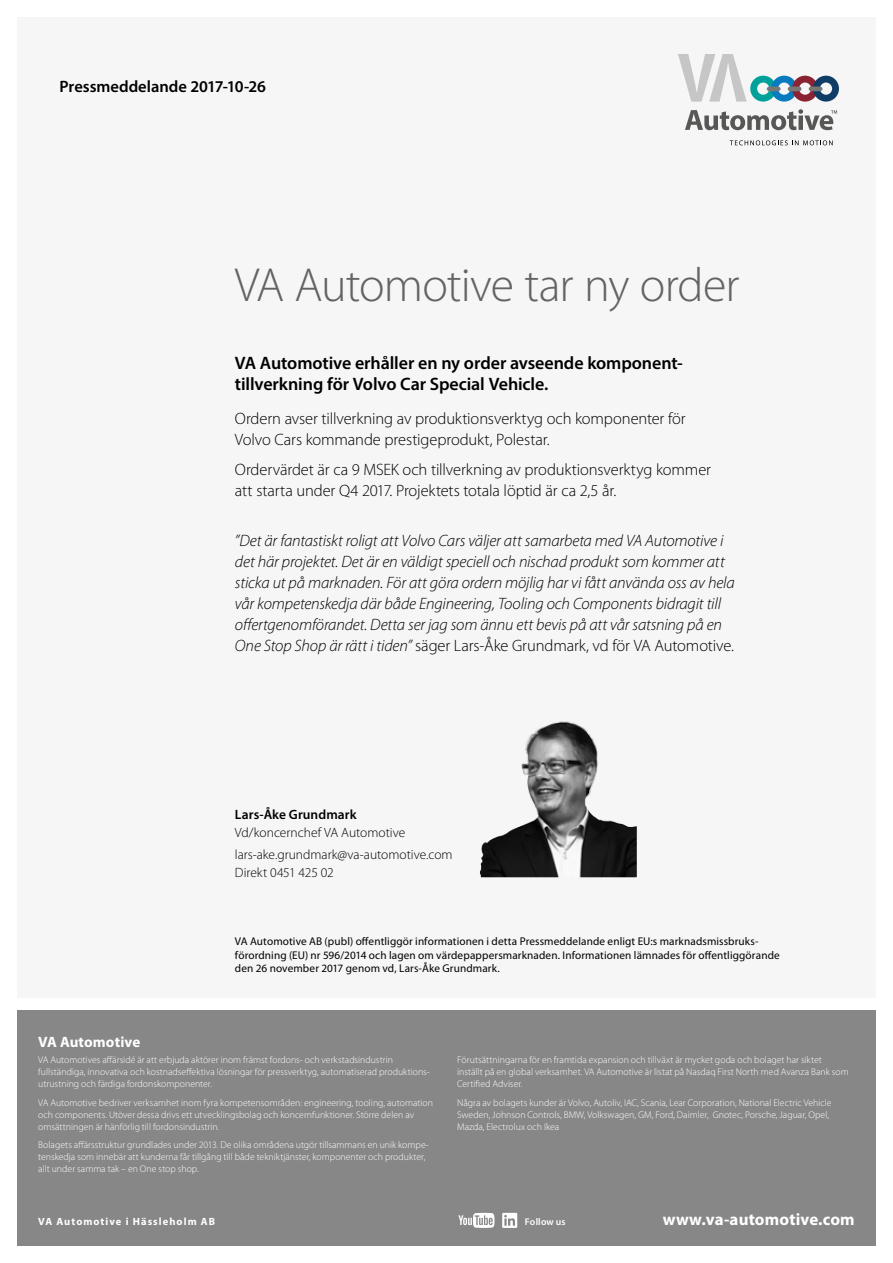
<style>
.page{position:relative;width:893px;height:1263px;background:#fff}
.page>*{position:absolute;margin:0;border:0;box-sizing:border-box;transform-origin:0 0}
.t1{font:300 48px "Myriad Pro";letter-spacing:-.02em;color:#646363}
.t2{font:600 18px/21px "Myriad Pro";letter-spacing:-.005em;color:#000}
.t3{font:700 16.8px "Myriad Pro";letter-spacing:.01em;color:#fff}
.t4{font:italic 300 16.5px/21px "Myriad Pro";letter-spacing:-.01em;color:#000}
.t5{font:300 16.5px/21px "Myriad Pro";letter-spacing:-.01em;color:#000}
.t6{font:600 16.5px "Myriad Pro";color:#000}
.t7{font:700 15px "Myriad Pro";letter-spacing:.005em;color:#fff}
.t8{font:300 13.5px/22.2px "Myriad Pro";color:#000}
.t9{font:600 13.5px "Myriad Pro";letter-spacing:.005em;color:#000}
.t10{font:11.25px/13.5px "Myriad Pro";letter-spacing:.01em;color:#000}
.t11{font:700 10.5px "Myriad Pro";letter-spacing:.1em;color:#fff}
.t12{font:300 9.75px/12px "Myriad Pro";color:#fff}
.t13{font:600 9.75px "Myriad Pro";letter-spacing:.015em;color:#fff}
.s1{font-style:normal}
</style>
<div class="page">
<div style="left:17px;top:17px;width:859px;height:981px;background:#f6f6f6"></div>
<div style="left:17px;top:1010px;width:859px;height:236px;background:#878787"></div>
<svg style="left:730px;top:140px;width:103px;height:5px"></svg>
<svg style="left:678px;top:54px;width:161px;height:48px"></svg>
<hr style="left:767px;top:87px;width:13px;height:4px;background:#777776;border-radius:3px">
<hr style="left:788px;top:87px;width:13px;height:4px;background:#777776;border-radius:3px">
<hr style="left:809px;top:87px;width:13px;height:4px;background:#777776;border-radius:3px">
<svg style="left:685px;top:109px;width:152px;height:21px"></svg>
<svg style="left:458px;top:1213px;width:36px;height:15px"></svg>
<svg style="left:502px;top:1213px;width:15px;height:15px"></svg>
<img style="left:480px;top:721px;width:157px;height:156px">
<h3 class="t6" style="left:60px;top:76px;width:208px">Pressmeddelande 2017-10-26</h3>
<h1 class="t1" style="left:235px;top:256px;width:506px">VA Automotive tar ny order</h1>
<h2 class="t2" style="left:235px;top:352px;width:449px">VA Automotive erhåller en ny order avseende komponent&shy;tillverkning för Volvo Car Special Vehicle.</h2>
<h3 class="t5" style="left:235px;top:408px;width:452px">Ordern avser tillverkning av produktionsverktyg och komponenter för<br>Volvo Cars kommande prestigeprodukt, Polestar.</h3>
<h3 class="t5" style="left:235px;top:458px;width:478px">Ordervärdet är ca 9 MSEK och tillverkning av produktionsverktyg kommer att starta under Q4 2017. Projektets totala löptid är ca 2,5 år.</h3>
<p class="t4" style="left:235px;top:530px;width:501px">”Det är fantastiskt roligt att Volvo Cars väljer att samarbeta med VA Automotive i det här projektet. Det är en väldigt speciell och nischad produkt som kommer att sticka ut på marknaden. För att göra ordern möjlig har vi fått använda oss av hela vår kompetenskedja där både Engineering, Tooling och Components bidragit till offertgenomförandet. Detta ser jag som ännu ett bevis på att vår satsning på en One Stop Shop är rätt i tiden” <span class="s1">säger Lars-Åke Grundmark, vd för VA Automotive.</span></p>
<h3 class="t9" style="left:235px;top:806px;width:123px">Lars-Åke Grundmark</h3>
<h3 class="t8" style="left:235px;top:821px;width:219px">Vd/koncernchef VA Automotive lars-ake.grundmark@va-automotive.com</h3>
<h3 class="t8" style="left:235px;top:861px;width:100px">Direkt 0451 425 02</h3>
<h3 class="t7" style="left:38px;top:1032px;width:104px">VA Automotive</h3>
<p class="t10" style="left:235px;top:934px;width:546px">VA Automotive AB (publ) offentliggör informationen i detta Pressmeddelande enligt EU:s marknadsmissbruks&shy;förordning (EU) nr 596/2014 och lagen om värdepappersmarknaden. Informationen lämnades för offentliggörande den 26 november 2017 genom vd, Lars-Åke Grundmark.</p>
<p class="t12" style="left:38px;top:1054px;width:393px">VA Automotives affärsidé är att erbjuda aktörer inom främst fordons- och verkstadsindustrin fullständiga, innovativa och kostnadseffektiva lösningar för pressverktyg, automatiserad produktions&shy;utrustning och färdiga fordonskomponenter.</p>
<p class="t12" style="left:38px;top:1096px;width:396px">VA Automotive bedriver verksamhet inom fyra kompetensområden: engineering, tooling, automation och components. Utöver dessa drivs ett utvecklingsbolag och koncernfunktioner. Större delen av omsättningen är hänförlig till fordonsindustrin.</p>
<p class="t12" style="left:38px;top:1139px;width:392px">Bolagets affärsstruktur grundlades under 2013. De olika områdena utgör tillsammans en unik kompe&shy;tenskedja som innebär att kunderna får tillgång till både tekniktjänster, komponenter och produkter, allt under samma tak – en One stop shop.</p>
<p class="t12" style="left:457px;top:1054px;width:393px">Förutsättningarna för en framtida expansion och tillväxt är mycket goda och bolaget har siktet inställt på en global verksamhet. VA Automotive är listat på Nasdaq First North med Avanza Bank som<br>Certified Adviser.</p>
<p class="t12" style="left:457px;top:1096px;width:376px">Några av bolagets kunder är Volvo, Autoliv, IAC, Scania, Lear Corporation, National Electric Vehicle<br>Sweden, Johnson Controls, BMW, Volkswagen, GM, Ford, Daimler, Gnotec, Porsche, Jaguar, Opel,<br>Mazda, Electrolux och Ikea</p>
<p class="t11" style="left:38px;top:1214px;width:178px">VA Automotive i Hässleholm AB</p>
<h3 class="t3" style="left:663px;top:1208px;width:193px">www.va-automotive.com</h3>
<p class="t13" style="left:525px;top:1215px;width:42px">Follow us</p>
</div>
